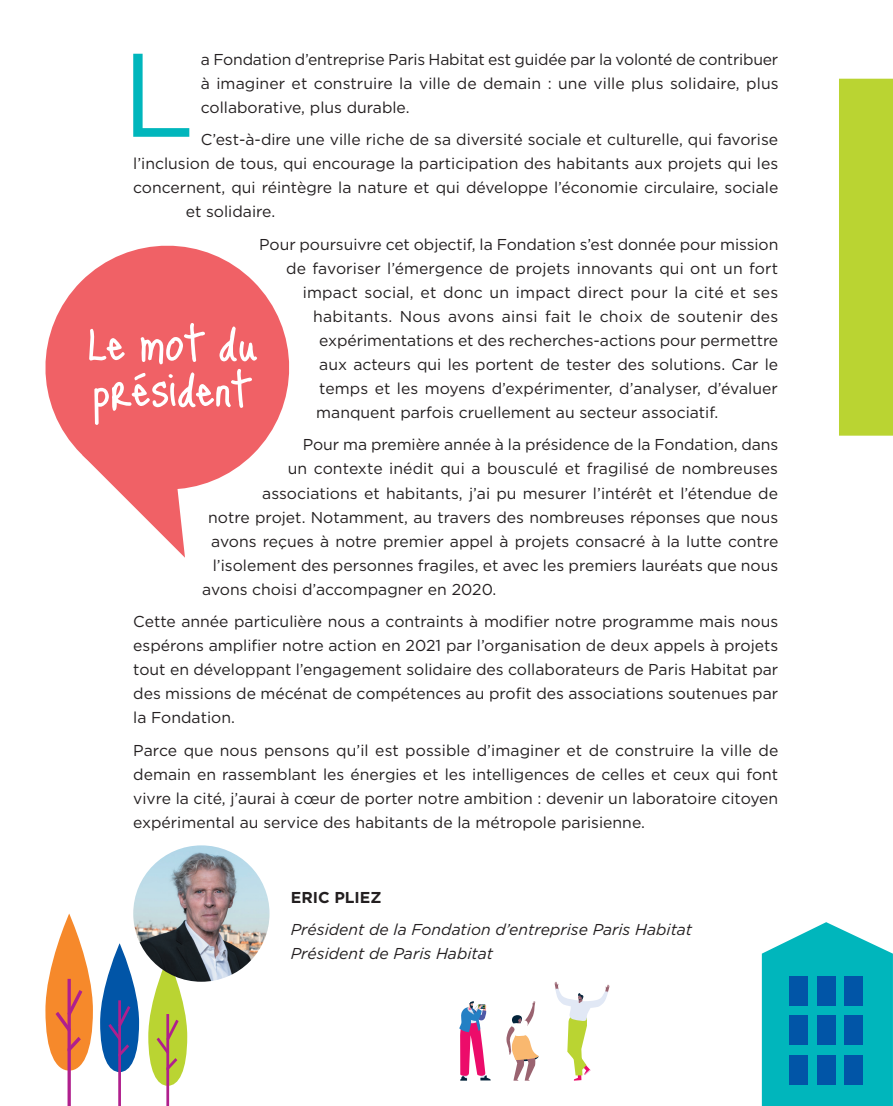
<style>
.page{position:relative;width:893px;height:1106px;background:#fff}
.page>*{position:absolute;margin:0;border:0;box-sizing:border-box;transform-origin:0 0}
.t1{font:118.65px "Gotham";color:#00b6bc}
.t2{font:61.2px/45.9px "Just Me Again Down Here";letter-spacing:-.01em;color:#fff}
.t3{font:15.75px/24px "Gotham";color:#231f20;text-align:justify}
.t4{font:italic 15.75px/24px "Gotham";color:#231f20}
.t5{font:700 15.75px "Gotham";color:#231f20}
</style>
<div class="page">
<svg style="left:762px;top:922px;width:131px;height:184px;background:#1cbdc3"></svg>
<div style="left:844px;top:975px;width:19px;height:30px;background:#0155a7"></div>
<div style="left:817px;top:975px;width:19px;height:30px;background:#0155a7"></div>
<div style="left:789px;top:975px;width:19px;height:30px;background:#0155a7"></div>
<div style="left:844px;top:1015px;width:19px;height:30px;background:#0155a7"></div>
<div style="left:817px;top:1015px;width:19px;height:30px;background:#0155a7"></div>
<div style="left:789px;top:1015px;width:19px;height:30px;background:#0155a7"></div>
<div style="left:844px;top:1055px;width:19px;height:29px;background:#0155a7"></div>
<div style="left:817px;top:1055px;width:19px;height:29px;background:#0155a7"></div>
<div style="left:789px;top:1055px;width:19px;height:29px;background:#0155a7"></div>
<svg style="left:506px;top:1001px;width:33px;height:79px"></svg>
<svg style="left:459px;top:1001px;width:32px;height:79px"></svg>
<svg style="left:554px;top:981px;width:56px;height:99px"></svg>
<svg style="left:45px;top:913px;width:48px;height:193px"></svg>
<svg style="left:100px;top:943px;width:39px;height:163px"></svg>
<svg style="left:148px;top:957px;width:39px;height:149px"></svg>
<div style="left:839px;top:79px;width:54px;height:356px;background:#bad432"></div>
<svg style="left:45px;top:245px;width:245px;height:244px;fill:#f06166"></svg>
<svg style="left:82px;top:372px;width:103px;height:185px"></svg>
<img style="left:133px;top:845px;width:137px;height:136px;border-radius:68px">
<h1 class="t1" style="left:121px;top:19px;width:75px">L</h1>
<p class="t3" style="left:201px;top:47px;width:579px">a Fondation d’entreprise Paris Habitat est guidée par la volonté de contribuer à imaginer et construire la ville de demain : une ville plus solidaire, plus collaborative, plus durable.</p>
<p class="t3" style="left:201px;top:127px;width:579px">C’est-à-dire une ville riche de sa diversité sociale et culturelle, qui favorise</p>
<p class="t3" style="left:133px;top:151px;width:646px">l’inclusion de tous, qui encourage la participation des habitants aux projets qui les</p>
<p class="t3" style="left:133px;top:175px;width:647px">concernent, qui réintègre la nature et qui développe l’économie circulaire, sociale</p>
<p class="t3" style="left:186px;top:199px;width:91px">et solidaire.</p>
<p class="t3" style="left:259px;top:232px;width:521px">Pour poursuivre cet objectif, la Fondation s’est donnée pour mission</p>
<p class="t3" style="left:286px;top:256px;width:493px">de favoriser l’émergence de projets innovants qui ont un fort</p>
<p class="t3" style="left:303px;top:280px;width:477px">impact social, et donc un impact direct pour la cité et ses</p>
<p class="t3" style="left:313px;top:304px;width:467px">habitants. Nous avons ainsi fait le choix de soutenir des</p>
<p class="t3" style="left:319px;top:328px;width:460px">expérimentations et des recherches-actions pour permettre</p>
<p class="t3" style="left:319px;top:352px;width:461px">aux acteurs qui les portent de tester des solutions. Car le</p>
<p class="t3" style="left:319px;top:376px;width:460px">temps et les moyens d’expérimenter, d’analyser, d’évaluer</p>
<p class="t3" style="left:316px;top:400px;width:404px">manquent parfois cruellement au secteur associatif.</p>
<p class="t3" style="left:303px;top:432px;width:477px">Pour ma première année à la présidence de la Fondation, dans</p>
<p class="t3" style="left:288px;top:456px;width:492px">un contexte inédit qui a bousculé et fragilisé de nombreuses</p>
<p class="t3" style="left:262px;top:480px;width:517px">associations et habitants, j’ai pu mesurer l’intérêt et l’étendue de</p>
<p class="t3" style="left:208px;top:504px;width:572px">notre projet. Notamment, au travers des nombreuses réponses que nous</p>
<p class="t3" style="left:211px;top:528px;width:569px">avons reçues à notre premier appel à projets consacré à la lutte contre</p>
<p class="t3" style="left:213px;top:552px;width:567px">l’isolement des personnes fragiles, et avec les premiers lauréats que nous</p>
<p class="t3" style="left:202px;top:576px;width:296px">avons choisi d’accompagner en 2020.</p>
<p class="t3" style="left:133px;top:609px;width:647px">Cette année particulière nous a contraints à modifier notre programme mais nous espérons amplifier notre action en 2021 par l’organisation de deux appels à projets tout en développant l’engagement solidaire des collaborateurs de Paris Habitat par des missions de mécénat de compétences au profit des associations soutenues par la Fondation.</p>
<p class="t3" style="left:133px;top:737px;width:647px">Parce que nous pensons qu’il est possible d’imaginer et de construire la ville de demain en rassemblant les énergies et les intelligences de celles et ceux qui font vivre la cité, j’aurai à cœur de porter notre ambition : devenir un laboratoire citoyen expérimental au service des habitants de la métropole parisienne.</p>
<h2 class="t2" style="left:88px;top:317px;width:171px">Le mot du président</h2>
<p class="t5" style="left:291px;top:888px;width:92px">ERIC PLIEZ</p>
<p class="t4" style="left:291px;top:917px;width:403px">Président de la Fondation d’entreprise Paris Habitat<br>Président de Paris Habitat</p>
</div>
